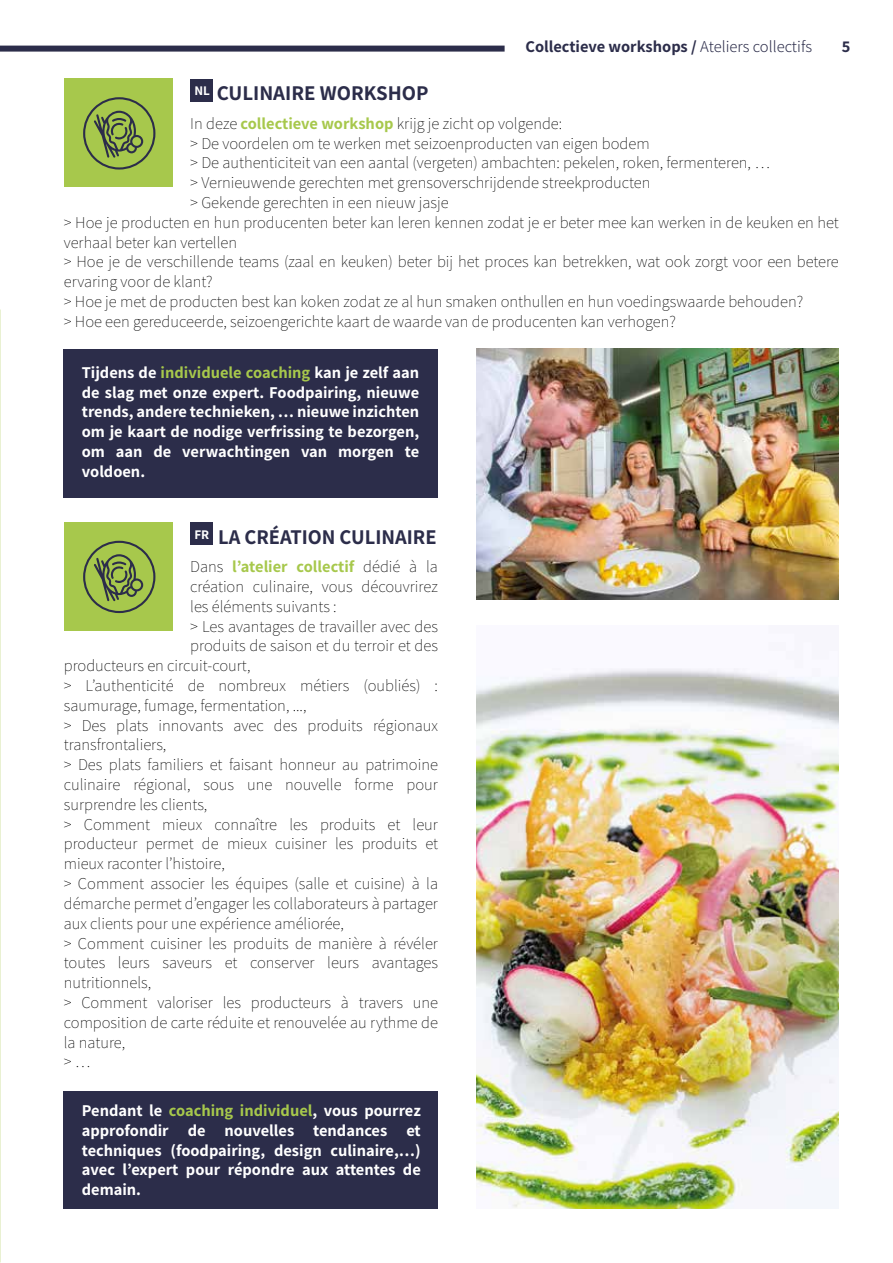
<style>
.page{position:relative;width:893px;height:1263px;background:#fff}
.page>*{position:absolute;margin:0;border:0;box-sizing:border-box;transform-origin:0 0}
.t1{font:700 21px "Assistant";color:#2c2d4a}
.t2{font:200 16.5px "Assistant";color:#000}
.t3{font:700 16.5px/19.8px "Assistant";color:#fff;text-align:justify}
.t4{font:700 16.5px "Assistant";color:#2c2d4a}
.t5{font:700 16.5px "Assistant";color:#a7c84c}
.s1{font-weight:300}
.s2{font-weight:700;color:#a7c84c}
.s3{color:#a7c84c}
.s4{font-weight:200;color:#000}
</style>
<div class="page">
<div style="left:190px;top:79px;width:23px;height:22px;background:#2c2d4a"></div>
<div style="left:190px;top:522px;width:23px;height:23px;background:#2c2d4a"></div>
<div style="left:64px;top:78px;width:109px;height:109px;background:#a7c84c"></div>
<div style="left:64px;top:522px;width:109px;height:109px;background:#a7c84c"></div>
<div style="left:64px;top:349px;width:374px;height:148px;background:#2c2d4a"></div>
<div style="left:64px;top:1091px;width:374px;height:118px;background:#2c2d4a"></div>
<div style="left:0;top:46px;width:505px;height:6px;background:#2c2d4a"></div>
<svg style="left:83px;top:97px;width:72px;height:73px"></svg>
<svg style="left:83px;top:541px;width:72px;height:72px"></svg>
<img style="left:476px;top:668px;width:363px;height:541px">
<img style="left:476px;top:349px;width:363px;height:251px">
<p class="t4" style="left:525px;top:36px;width:288px">Collectieve workshops / <span class="s1">Ateliers collectifs</span></p>
<p class="t4" style="left:842px;top:36px;width:10px">5</p>
<p class="t1" style="left:194px;top:79px;width:236px"><sup>NL</sup> CULINAIRE WORKSHOP</p>
<p class="t2" style="left:190px;top:112px;width:373px">In deze <span class="s2">collectieve workshop</span> krijg je zicht op volgende:</p>
<p class="t2" style="left:190px;top:132px;width:461px">&gt; De voordelen om te werken met seizoenproducten van eigen bodem</p>
<p class="t2" style="left:190px;top:151px;width:582px">&gt; De authenticiteit van een aantal (vergeten) ambachten: pekelen, roken, fermenteren, …</p>
<p class="t2" style="left:190px;top:171px;width:462px">&gt; Vernieuwende gerechten met grensoverschrijdende streekproducten</p>
<p class="t2" style="left:190px;top:191px;width:260px">&gt; Gekende gerechten in een nieuw jasje</p>
<p class="t2" style="left:64px;top:211px;width:777px">&gt; Hoe je producten en hun producenten beter kan leren kennen zodat je er beter mee kan werken in de keuken en het</p>
<p class="t2" style="left:64px;top:231px;width:175px">verhaal beter kan vertellen</p>
<p class="t2" style="left:64px;top:250px;width:777px">&gt; Hoe je de verschillende teams (zaal en keuken) beter bij het proces kan betrekken, wat ook zorgt voor een betere</p>
<p class="t2" style="left:64px;top:270px;width:150px">ervaring voor de klant?</p>
<p class="t2" style="left:64px;top:290px;width:741px">&gt; Hoe je met de producten best kan koken zodat ze al hun smaken onthullen en hun voedingswaarde behouden?</p>
<p class="t2" style="left:64px;top:310px;width:614px">&gt; Hoe een gereduceerde, seizoengerichte kaart de waarde van de producenten kan verhogen?</p>
<p class="t3" style="left:82px;top:362px;width:339px">Tijdens de <span class="s3">individuele coaching</span> kan je zelf aan de slag met onze expert. Foodpairing, nieuwe trends, andere technieken, … nieuwe inzichten om je kaart de nodige verfrissing te bezorgen, om aan de verwachtingen van morgen te voldoen.</p>
<p class="t1" style="left:194px;top:522px;width:244px"><sup>FR</sup> LA CRÉATION CULINAIRE</p>
<p class="t5" style="left:190px;top:555px;width:249px"><span class="s4">Dans</span> l’atelier collectif <span class="s4">dédié à la</span></p>
<p class="t2" style="left:190px;top:575px;width:249px">création culinaire, vous découvrirez</p>
<p class="t2" style="left:190px;top:595px;width:148px">les éléments suivants :</p>
<p class="t2" style="left:190px;top:615px;width:249px">&gt; Les avantages de travailler avec des</p>
<p class="t2" style="left:190px;top:635px;width:249px">produits de saison et du terroir et des</p>
<p class="t2" style="left:64px;top:654px;width:188px">producteurs en circuit-court,</p>
<p class="t2" style="left:64px;top:674px;width:376px">&gt; L’authenticité de nombreux métiers (oubliés) :</p>
<p class="t2" style="left:64px;top:694px;width:244px">saumurage, fumage, fermentation, ...,</p>
<p class="t2" style="left:64px;top:714px;width:376px">&gt; Des plats innovants avec des produits régionaux</p>
<p class="t2" style="left:64px;top:734px;width:104px">transfrontaliers,</p>
<p class="t2" style="left:64px;top:753px;width:376px">&gt; Des plats familiers et faisant honneur au patrimoine</p>
<p class="t2" style="left:64px;top:773px;width:376px">culinaire régional, sous une nouvelle forme pour</p>
<p class="t2" style="left:64px;top:793px;width:145px">surprendre les clients,</p>
<p class="t2" style="left:64px;top:813px;width:376px">&gt; Comment mieux connaître les produits et leur</p>
<p class="t2" style="left:64px;top:833px;width:376px">producteur permet de mieux cuisiner les produits et</p>
<p class="t2" style="left:64px;top:852px;width:163px">mieux raconter l’histoire,</p>
<p class="t2" style="left:64px;top:872px;width:376px">&gt; Comment associer les équipes (salle et cuisine) à la</p>
<p class="t2" style="left:64px;top:892px;width:376px">démarche permet d’engager les collaborateurs à partager</p>
<p class="t2" style="left:64px;top:912px;width:282px">aux clients pour une expérience améliorée,</p>
<p class="t2" style="left:64px;top:932px;width:376px">&gt; Comment cuisiner les produits de manière à révéler</p>
<p class="t2" style="left:64px;top:951px;width:376px">toutes leurs saveurs et conserver leurs avantages</p>
<p class="t2" style="left:64px;top:971px;width:89px">nutritionnels,</p>
<p class="t2" style="left:64px;top:991px;width:376px">&gt; Comment valoriser les producteurs à travers une</p>
<p class="t2" style="left:64px;top:1011px;width:376px">composition de carte réduite et renouvelée au rythme de</p>
<p class="t2" style="left:64px;top:1031px;width:63px">la nature,</p>
<p class="t2" style="left:64px;top:1050px;width:29px">&gt; …</p>
<p class="t3" style="left:82px;top:1100px;width:340px">Pendant le <span class="s3">coaching individuel</span>, vous pourrez approfondir de nouvelles tendances et techniques (foodpairing, design culinaire,…) avec l’expert pour répondre aux attentes de demain.</p>
</div>
